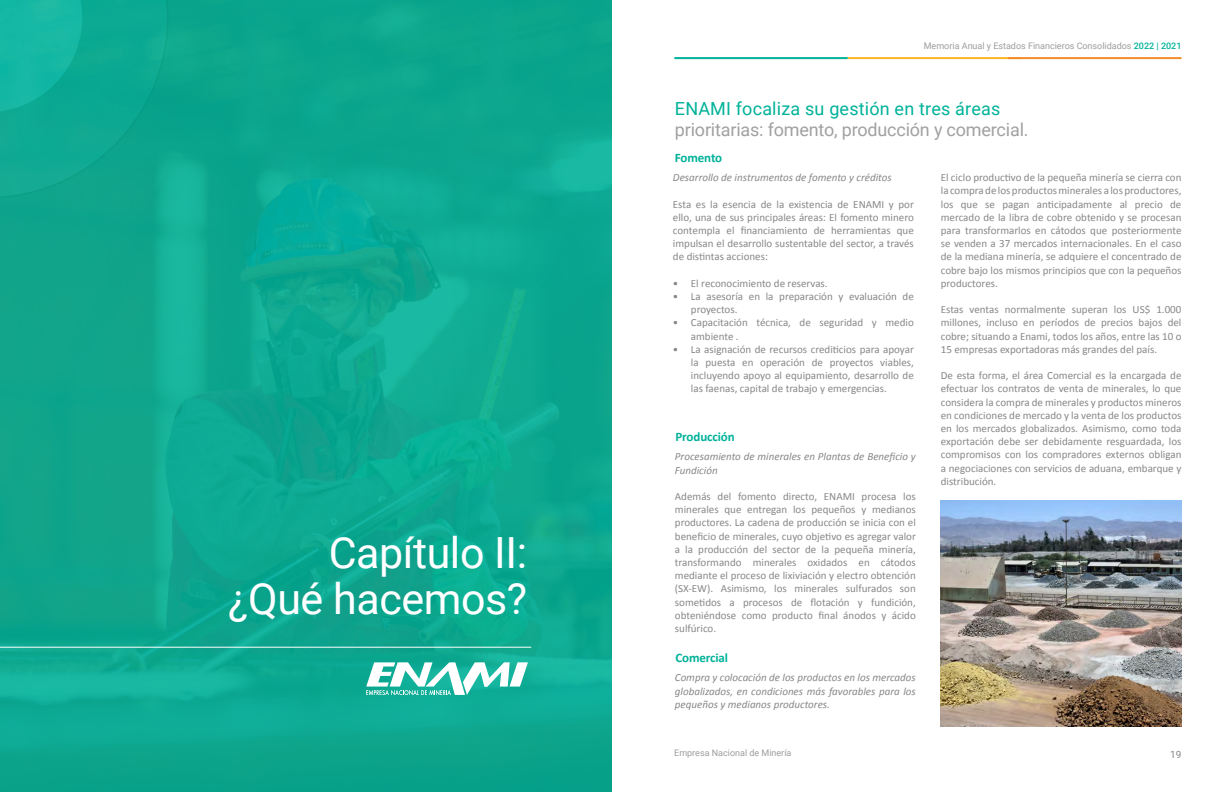
<style>
.page{position:relative;width:1224px;height:792px;background:#fff}
.page>*{position:absolute;margin:0;border:0;box-sizing:border-box;transform-origin:0 0}
.t1{font:43px/46px "Roboto";letter-spacing:-.01em;color:#fff;text-align:right}
.t2{font:18px "Roboto";letter-spacing:-.01em;color:#a1a1a1}
.t3{font:18px "Roboto";letter-spacing:.01em;color:#00b299}
.t4{font:700 13px "Calibri";letter-spacing:-.01em;color:#00b299}
.t5{font:11px/13.2px "Calibri";color:#878787;text-align:justify}
.t6{font:italic 11px/13.2px "Calibri";color:#878787}
.t7{font:10px "Roboto";color:#878787}
.t8{font:9px "Roboto";color:#9d9d9c}
.s1{font-weight:500;color:#00b299}
</style>
<div class="page">
<hr style="left:674px;top:57px;width:174px;height:2px;background:#00b299">
<hr style="left:848px;top:57px;width:174px;height:2px;background:#fab526">
<hr style="left:1008px;top:57px;width:173px;height:2px;background:#f28b2d">
<svg style="left:0;top:0;width:612px;height:792px;background:#0da78f"></svg>
<hr style="left:0;top:647px;width:531px;height:1px;background:#fff">
<svg style="left:366px;top:662px;width:162px;height:33px"></svg>
<svg style="left:0;top:0;width:168px;height:198px;background:#0fab94"></svg>
<img style="left:941px;top:500px;width:241px;height:227px">
<h1 class="t1" style="left:228px;top:528px;width:300px">Capítulo II: ¿Qué hacemos?</h1>
<p class="t8" style="left:924px;top:40px;width:259px">Memoria Anual y Estados Financieros Consolidados <span class="s1">2022 | 2021</span></p>
<h2 class="t3" style="left:675px;top:96px;width:327px">ENAMI focaliza su gestión en tres áreas</h2>
<h2 class="t2" style="left:675px;top:117px;width:355px">prioritarias: fomento, producción y comercial.</h2>
<p class="t4" style="left:675px;top:148px;width:49px">Fomento</p>
<p class="t6" style="left:673px;top:170px;width:220px">Desarrollo de instrumentos de fomento y créditos</p>
<p class="t5" style="left:673px;top:197px;width:242px">Esta es la esencia de la existencia de ENAMI y por ello, una de sus principales áreas: El fomento minero contempla el financiamiento de herramientas que impulsan el desarrollo sustentable del sector, a través de distintas acciones:</p>
<p class="t5" style="left:673px;top:276px;width:156px">• El reconocimiento de reservas.</p>
<p class="t5" style="left:691px;top:289px;width:224px;text-indent:-18px">• La asesoría en la preparación y evaluación de proyectos.</p>
<p class="t5" style="left:691px;top:316px;width:224px;text-indent:-18px">• Capacitación técnica, de seguridad y medio ambiente .</p>
<p class="t5" style="left:691px;top:342px;width:224px;text-indent:-18px">• La asignación de recursos crediticios para apoyar la puesta en operación de proyectos viables, incluyendo apoyo al equipamiento, desarrollo de las faenas, capital de trabajo y emergencias.</p>
<p class="t4" style="left:676px;top:427px;width:61px">Producción</p>
<p class="t6" style="left:675px;top:450px;width:242px">Procesamiento de minerales en Plantas de Beneficio y<br>Fundición</p>
<p class="t5" style="left:675px;top:489px;width:242px">Además del fomento directo, ENAMI procesa los minerales que entregan los pequeños y medianos productores. La cadena de producción se inicia con el beneficio de minerales, cuyo objetivo es agregar valor a la producción del sector de la pequeña minería, transformando minerales oxidados en cátodos mediante el proceso de lixiviación y electro obtención (SX-EW). Asimismo, los minerales sulfurados son sometidos a procesos de flotación y fundición, obteniéndose como producto final ánodos y ácido sulfúrico.</p>
<p class="t4" style="left:676px;top:648px;width:54px">Comercial</p>
<p class="t6" style="left:675px;top:671px;width:242px;text-align:justify">Compra y colocación de los productos en los mercados globalizados, en condiciones más favorables para los pequeños y medianos productores.</p>
<p class="t5" style="left:941px;top:171px;width:242px">El ciclo productivo de la pequeña minería se cierra con la compra de los productos minerales a los productores, los que se pagan anticipadamente al precio de mercado de la libra de cobre obtenido y se procesan para transformarlos en cátodos que posteriormente se venden a 37 mercados internacionales. En el caso de la mediana minería, se adquiere el concentrado de cobre bajo los mismos principios que con la pequeños productores.</p>
<p class="t5" style="left:941px;top:303px;width:242px">Estas ventas normalmente superan los US$ 1.000 millones, incluso en períodos de precios bajos del cobre; situando a Enami, todos los años, entre las 10 o 15 empresas exportadoras más grandes del país.</p>
<p class="t5" style="left:941px;top:369px;width:242px">De esta forma, el área Comercial es la encargada de efectuar los contratos de venta de minerales, lo que considera la compra de minerales y productos mineros en condiciones de mercado y la venta de los productos en los mercados globalizados. Asimismo, como toda exportación debe ser debidamente resguardada, los compromisos con los compradores externos obligan a negociaciones con servicios de aduana, embarque y distribución.</p>
<p class="t8" style="left:674px;top:747px;width:119px">Empresa Nacional de Minería</p>
<p class="t7" style="left:1170px;top:747px;width:13px">19</p>
</div>
